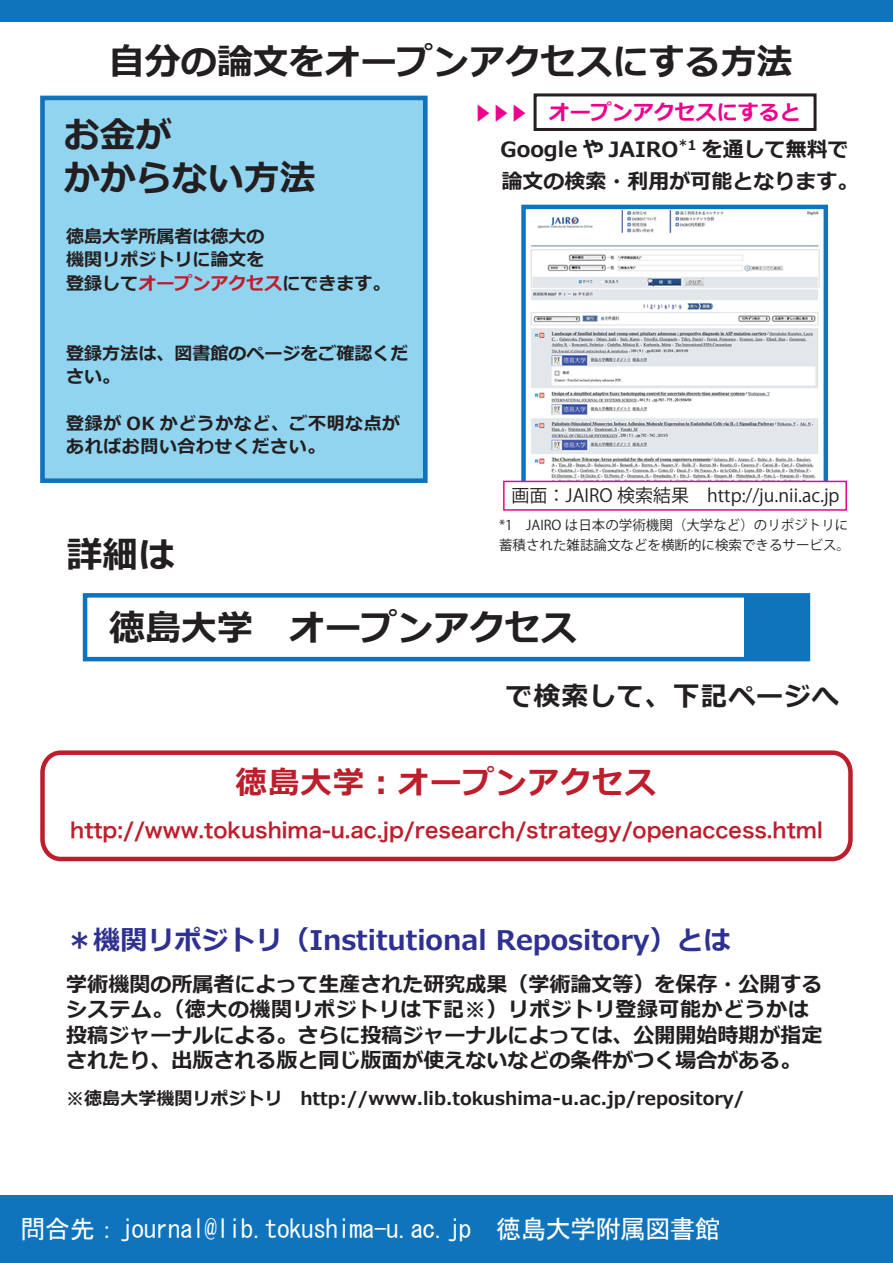
<style>
.page{position:relative;width:893px;height:1263px;background:#fff}
.page>*{position:absolute;margin:0;border:0;box-sizing:border-box;transform-origin:0 0}
.t1{font:700 36px/42.5px "Meiryo";color:#231f20}
.t2{font:700 31.5px "Meiryo";letter-spacing:.03em;color:#be1d2c}
.t3{font:700 27px "Meiryo";color:#2e3092}
.t4{font:700 27px "Meiryo";letter-spacing:.03em;color:#231f20}
.t5{font:25.5px "MS Gothic";letter-spacing:-.025em;color:#fff}
.t6{font:700 21px/25.5px "Meiryo";color:#231f20}
.t7{font:21px "Hira Kaku Pro N W6";color:#be1d2c}
.t8{font:700 18px/23.4px "Meiryo";color:#231f20}
.t9{font:700 18px/23.4px "Meiryo";letter-spacing:.03em;color:#231f20}
.t10{font:18px "Koz Go Pr 6 N";color:#231f20}
.t11{font:18px "Koz Go Pr 6 N";color:#ed028c}
.t12{font:13.5px/19.5px "Koz Go Pro";color:#231f20}
.s1{color:#be1d2c}
.s2{color:#ed028c}
</style>
<div class="page">
<div style="left:0;top:0;width:893px;height:21px;background:#1074bc"></div>
<div style="left:0;top:1195px;width:893px;height:68px;background:#1074bc"></div>
<div style="left:83px;top:593px;width:727px;height:68px;border:4px solid #1074bc"></div>
<div style="left:744px;top:595px;width:64px;height:64px;background:#1074bc"></div>
<div style="left:40px;top:96px;width:387px;height:387px;background:#91d4f0"></div>
<div style="left:40px;top:96px;width:387px;height:387px;border:4px solid #1074bc"></div>
<div style="left:40px;top:750px;width:813px;height:111px;border:4px solid #be1d2c;border-radius:19px"></div>
<img style="left:526px;top:210px;width:297px;height:271px">
<div style="left:521px;top:205px;width:307px;height:293px;border:4px solid #1074bc"></div>
<div style="left:534px;top:93px;width:282px;height:38px;border:3px solid #231f20"></div>
<div style="left:503px;top:481px;width:344px;height:30px;background:#fff;border:2px solid #ed028c"></div>
<h1 class="t1" style="left:109px;top:43px;width:686px">自分の論文をオープンアクセスにする方法</h1>
<h1 class="t1" style="left:64px;top:116px;width:254px">お金が<br>かからない方法</h1>
<p class="t8" style="left:66px;top:225px;width:325px">徳島大学所属者は徳大の<br>機関リポジトリに論文を<br>登録して<span class="s1">オープンアクセス</span>にできます。</p>
<p class="t8" style="left:66px;top:342px;width:344px">登録方法は、図書館のページをご確認ください。</p>
<p class="t9" style="left:66px;top:413px;width:335px">登録が OK かどうかなど、ご不明な点があればお問い合わせください。</p>
<h1 class="t1" style="left:66px;top:535px;width:109px">詳細は</h1>
<p class="t6" style="left:500px;top:95px;width:350px;line-height:37.5px;text-align:center"><span class="s2">オープンアクセスにすると<br></span>Google や JAIRO<sup>*1</sup> を通して無料で</p>
<p class="t6" style="left:501px;top:170px;width:358px">論文の検索・利用が可能となります。</p>
<p class="t11" style="left:474px;top:103px;width:55px">▶▶▶</p>
<p class="t10" style="left:512px;top:486px;width:329px">画面：JAIRO 検索結果　http://ju.nii.ac.jp</p>
<p class="t12" style="left:499px;top:516px;width:352px">*1　JAIRO は日本の学術機関（大学など）のリポジトリに蓄積された雑誌論文などを横断的に検索できるサービス。</p>
<h1 class="t1" style="left:109px;top:609px;width:469px">徳島大学　オープンアクセス</h1>
<p class="t4" style="left:506px;top:678px;width:334px">で検索して、下記ページへ</p>
<h2 class="t2" style="left:236px;top:761px;width:422px">徳島大学：オープンアクセス</h2>
<p class="t7" style="left:70px;top:811px;width:754px">http://www.tokushima-u.ac.jp/research/strategy/openaccess.html</p>
<p class="t3" style="left:66px;top:921px;width:666px">＊機関リポジトリ（Institutional Repository）とは</p>
<p class="t6" style="left:66px;top:973px;width:758px">学術機関の所属者によって生産された研究成果（学術論文等）を保存・公開するシステム。（徳大の機関リポジトリは下記※）リポジトリ登録可能かどうかは投稿ジャーナルによる。さらに投稿ジャーナルによっては、公開開始時期が指定されたり、出版される版と同じ版面が使えないなどの条件がつく場合がある。</p>
<p class="t8" style="left:66px;top:1087px;width:680px">※徳島大学機関リポジトリ　http://www.lib.tokushima-u.ac.jp/repository/</p>
<p class="t5" style="left:20px;top:1216px;width:702px">問合先：journal@lib.tokushima-u.ac.jp　徳島大学附属図書館</p>
</div>
